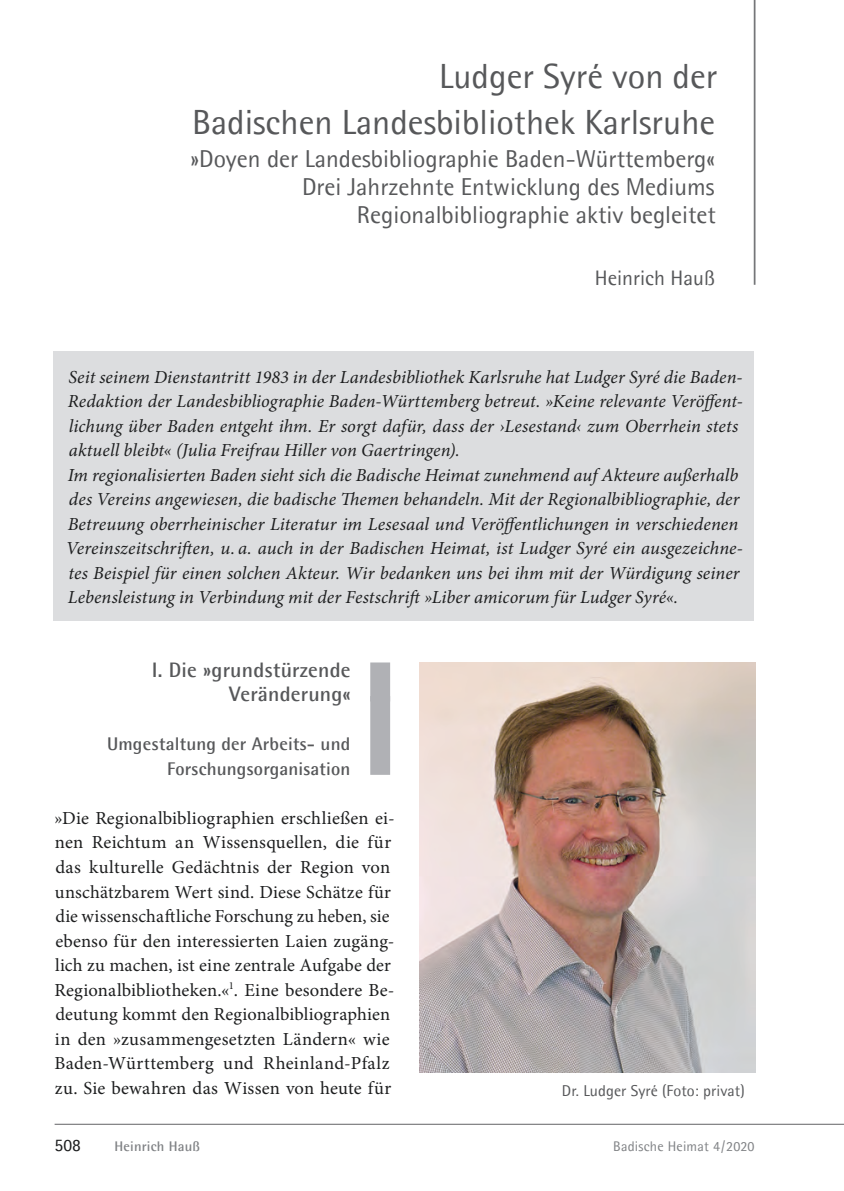
<style>
.page{position:relative;width:844px;height:1191px;background:#fff}
.page>*{position:absolute;margin:0;border:0;box-sizing:border-box;transform-origin:0 0}
.t1{font:35px/45.5px "Agfa Rotis Semisans";color:#57585a;text-align:right}
.t2{font:24.5px/28px "Agfa Rotis Semisans";color:#57585a;text-align:right}
.t3{font:700 21px/24.5px "Agfa Rotis Semisans";letter-spacing:.01em;color:#57585a;text-align:right}
.t4{font:21px "Agfa Rotis Semisans";color:#57585a}
.t5{font:italic 18.38px/24.5px "Minion Pro";color:#1d1e1f}
.t6{font:18.38px/24.5px "Minion Pro";letter-spacing:.01em;color:#1d1e1f}
.t7{font:700 18.38px/24.5px "Agfa Rotis Semisans";letter-spacing:.01em;color:#57585a;text-align:right}
.t8{font:17.5px "Agfa Rotis Semisans";color:#1d1e1f}
.t9{font:15.75px "Agfa Rotis Semisans";letter-spacing:.005em;color:#57585a}
.t10{font:14px "Agfa Rotis Semisans";letter-spacing:.015em;color:#808285}
.t11{font:700 14px "Agfa Rotis Semisans";letter-spacing:.015em;color:#808285}
</style>
<div class="page">
<hr style="left:55px;top:1124px;width:788px;height:1px;background:#636366">
<hr style="left:753px;top:0;width:2px;height:285px;background:#757679">
<div style="left:370px;top:662px;width:20px;height:39px;background:#b0b1b5"></div>
<div style="left:370px;top:696px;width:20px;height:79px;background:#b0b1b5"></div>
<div style="left:54px;top:351px;width:699px;height:269px;background:#dcdddf"></div>
<img style="left:419px;top:663px;width:336px;height:409px">
<p class="t1" style="left:192px;top:53px;width:526px">Ludger Syré von der<br>Badischen Landesbibliothek Karlsruhe</p>
<p class="t2" style="left:190px;top:145px;width:527px">»Doyen der Landesbibliographie Baden-Württemberg«<br>Drei Jahrzehnte Entwicklung des Mediums<br>Regionalbibliographie aktiv begleitet</p>
<p class="t4" style="left:594px;top:265px;width:121px">Heinrich Hauß</p>
<p class="t5" style="left:66px;top:366px;width:678px">Seit seinem Dienstantritt 1983 in der Landesbibliothek Karlsruhe hat Ludger Syré die Baden-Redaktion der Landesbibliographie Baden-Württemberg betreut. »Keine relevante Veröffent&shy;lichung über Baden entgeht ihm. Er sorgt dafür, dass der ›Lesestand‹ zum Oberrhein stets aktuell bleibt« (Julia Freifrau Hiller von Gaertringen).<br>Im regionalisierten Baden sieht sich die Badische Heimat zunehmend auf Akteure außerhalb des Vereins angewiesen, die badische Themen behandeln. Mit der Regionalbibliographie, der Betreuung oberrheinischer Literatur im Lesesaal und Veröffentlichungen in verschiedenen Vereinszeitschriften, u. a. auch in der Badischen Heimat, ist Ludger Syré ein ausgezeichne&shy;tes Beispiel für einen solchen Akteur. Wir bedanken uns bei ihm mit der Würdigung seiner Lebensleistung in Verbindung mit der Festschrift »Liber amicorum für Ludger Syré«.</p>
<p class="t3" style="left:152px;top:657px;width:200px">I. Die »grundstürzende<br>Veränderung«</p>
<p class="t7" style="left:107px;top:731px;width:245px">Umgestaltung der Arbeits- und<br>Forschungsorganisation</p>
<p class="t6" style="left:54px;top:807px;width:341px">»Die Regionalbibliographien erschließen ei&shy;nen Reichtum an Wissensquellen, die für das kulturelle Gedächtnis der Region von unschätzbarem Wert sind. Diese Schätze für die wissenschaftliche Forschung zu heben, sie ebenso für den interessierten Laien zugäng&shy;lich zu machen, ist eine zentrale Aufgabe der Regionalbibliotheken.«<sup>1</sup>. Eine besondere Be&shy;deutung kommt den Regionalbibliographien in den »zusammengesetzten Ländern« wie Baden-Württemberg und Rheinland-Pfalz zu. Sie bewahren das Wissen von heute für</p>
<p class="t9" style="left:562px;top:1081px;width:184px">Dr. Ludger Syré (Foto: privat)</p>
<p class="t8" style="left:55px;top:1134px;width:28px">508</p>
<p class="t11" style="left:114px;top:1137px;width:87px">Heinrich Hauß</p>
<p class="t10" style="left:613px;top:1137px;width:143px">Badische Heimat 4 / 2020</p>
</div>
